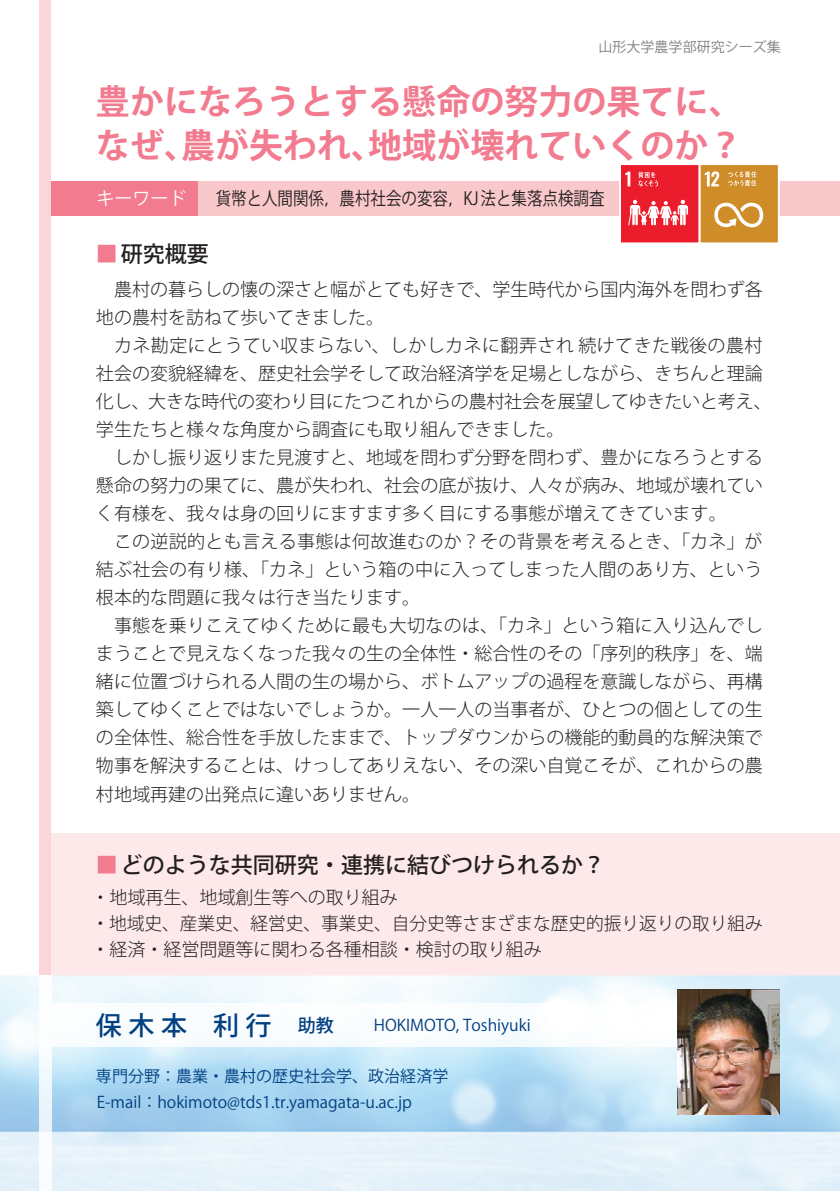
<style>
.page{position:relative;width:840px;height:1191px;background:#fff}
.page>*{position:absolute;margin:0;border:0;box-sizing:border-box;transform-origin:0 0}
.t1{font:700 34px/44px "Koz Go Pro";color:#f27b8f}
.t2{font:500 22px "Koz Go Pro";color:#231f20}
.t3{font:300 18px/28px "Koz Go Pro";color:#231f20}
.t4{font:18px "Koz Go Pro";color:#231f20;scale:.86 1}
.t5{font:18px "Koz Go Pro";color:#fff}
.t6{font:16px/26px "Koz Go Pro";color:#014081}
.t7{font:14px "Koz Go Pro";color:#808285}
.s1{color:#f27b8f}
.s2{font-weight:500;font-size:26px}
.s3{font-weight:500;font-size:18px}
.s4{font-size:20px}
</style>
<div class="page">
<div style="left:40px;top:833px;width:799px;height:142px;background:#fde9e9"></div>
<div style="left:40px;top:0;width:11px;height:1191px;background:#fbd5d7"></div>
<img style="left:0;top:975px;width:839px;height:216px">
<img style="left:40px;top:975px;width:11px;height:216px">
<img style="left:51px;top:1003px;width:626px;height:43px">
<div style="left:51px;top:181px;width:147px;height:34px;background:#f27b8f"></div>
<div style="left:198px;top:181px;width:641px;height:34px;background:#f9c8cb"></div>
<div style="left:699px;top:165px;width:78px;height:78px;background:#cf8d29"></div>
<svg style="left:704px;top:171px;width:14px;height:15px"></svg>
<svg style="left:714px;top:202px;width:48px;height:26px"></svg>
<svg style="left:727px;top:171px;width:29px;height:15px"></svg>
<div style="left:698px;top:163px;width:81px;height:81px;border:2px solid #fff"></div>
<div style="left:620px;top:165px;width:78px;height:78px;background:#eb1c2c"></div>
<svg style="left:625px;top:172px;width:5px;height:14px"></svg>
<svg style="left:628px;top:200px;width:59px;height:26px"></svg>
<svg style="left:638px;top:172px;width:19px;height:15px"></svg>
<div style="left:618px;top:163px;width:82px;height:81px;border:2px solid #fff"></div>
<img style="left:677px;top:989px;width:102px;height:125px">
<p class="t7" style="left:598px;top:38px;width:183px">山形大学農学部研究シーズ集</p>
<h1 class="t1" style="left:96px;top:82px;width:647px">豊かになろうとする懸命の努力の果てに、なぜ、農が失われ、地域が壊れていくのか？</h1>
<p class="t5" style="left:96px;top:187px;width:91px">キーワード</p>
<p class="t4" style="left:215px;top:187px;width:453px">貨幣と人間関係，農村社会の変容，KJ 法と集落点検調査</p>
<p class="t2" style="left:96px;top:239px;width:114px"><span class="s1">■</span>研究概要</p>
<p class="t3" style="left:96px;top:276px;width:677px">　農村の暮らしの懐の深さと幅が とても好きで、学生時代から国内海外を問わず各地の農村を訪ねて歩いてきました。<br>　カネ勘定にとうてい収まらない、しかしカネに翻弄され 続けてきた戦後の農村社会の変貌経緯を、歴史社会学そして政治経済学を足場としなが ら、きちんと理論化し、大きな時代の変わり目にたつこれからの農村社会を展望してゆきたいと考え、学生たちと様々な角度から調査にも取り組んできました。<br>　しかし振り返りまた見渡すと、地域を問わず分野を問わず、豊かになろうとする懸命の努力の果てに、農が失われ、社会の底が抜け、人々が病み、地域が壊れていく有様を、我々は身の回りにますます多く目にする事態が増えてきています。<br>　この逆説的とも言える事態は何故進むのか？その背景を考えるとき、「カネ」が結ぶ社会の有り様、「カネ」という箱の中に入ってしまった人間のあり方、という根本的な問題に我々は行き当たります。<br>　事態を乗りこえてゆくために最も大切なのは、「カネ」という箱に入り込んでしまうことで見えなくなった我々の生の全体性・総合性のその「序列的秩序」を、端緒に位置づけられる人間の生の場から、ボトムアップの過程を意識しながら、再構築してゆくことではないでしょうか。一人一人の当事者が、ひとつの個としての生の全体性、総合性を手放したままで、トップダウンからの機能的動員的な解決策で物事を解決することは、けっしてありえない、その深い自覚こそが、これからの農村地域再建の出発点に違いありません。</p>
<p class="t2" style="left:96px;top:850px;width:510px"><span class="s1">■</span>どのような共同研究・連携に結びつけられるか？</p>
<p class="t3" style="left:91px;top:884px;width:672px;line-height:26px">・地域再生、地域創生等への取り組み<br>・地域史、産業史、経営史、事業史、自分史等さまざまな歴史的振り返りの取り組み・経済・経営問題等に関わる各種相談・検討の取り組み</p>
<p class="t6" style="left:96px;top:1012px;width:436px"><span class="s2">保木本 利行　</span><span class="s3">助教</span><span class="s4">　　</span>HOKIMOTO, Toshiyuki</p>
<p class="t6" style="left:96px;top:1063px;width:353px">専門分野：農業・農村の歴史社会学、政治経済学<br>E-mail：hokimoto@tds1.tr.yamagata-u.ac.jp</p>
</div>
